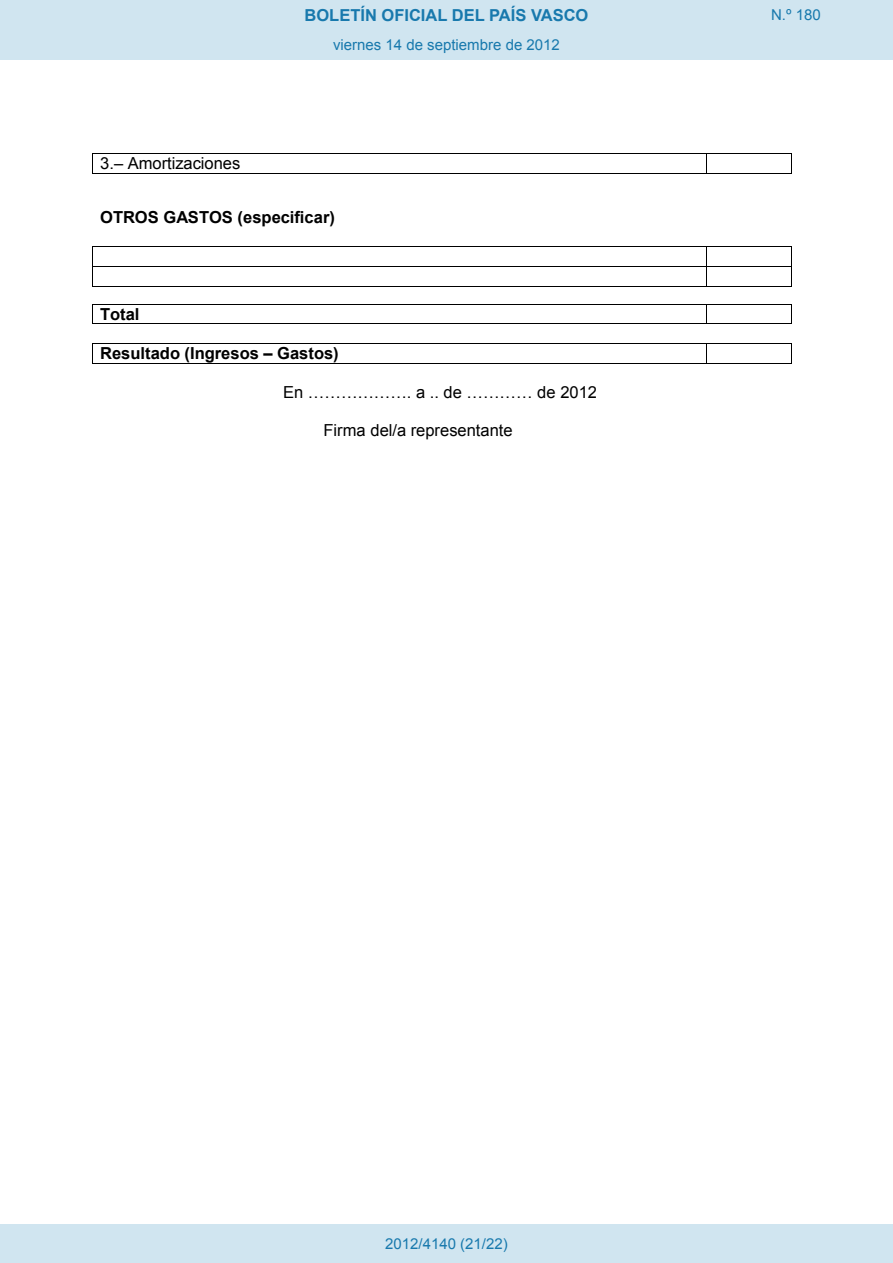
<style>
.page{position:relative;width:893px;height:1263px;background:#fff}
.page>*{position:absolute;margin:0;border:0;box-sizing:border-box;transform-origin:0 0}
.t1{font:16.5px "Arial";color:#000}
.t2{font:700 16.5px "Arial";color:#000}
.t3{font:700 16.5px "Arial";color:#1879ad}
.Paginacion_Centro{font:15px "Arial";color:#1879ad}
</style>
<div class="page">
<hr style="left:92px;top:153px;width:614px;height:1px;background:#000">
<hr style="left:706px;top:153px;width:85px;height:1px;background:#000">
<svg style="left:92px;top:154px;width:1px;height:19px"></svg>
<hr style="left:92px;top:173px;width:614px;height:1px;background:#000">
<svg style="left:706px;top:154px;width:1px;height:19px"></svg>
<hr style="left:706px;top:173px;width:85px;height:1px;background:#000">
<svg style="left:791px;top:153px;width:1px;height:21px"></svg>
<hr style="left:93px;top:246px;width:613px;height:1px;background:#000">
<hr style="left:706px;top:246px;width:85px;height:1px;background:#000">
<hr style="left:92px;top:266px;width:614px;height:1px;background:#000">
<hr style="left:706px;top:266px;width:85px;height:1px;background:#000">
<svg style="left:92px;top:246px;width:1px;height:40px"></svg>
<hr style="left:92px;top:286px;width:614px;height:1px;background:#000">
<svg style="left:706px;top:247px;width:1px;height:39px"></svg>
<hr style="left:706px;top:286px;width:85px;height:1px;background:#000">
<svg style="left:791px;top:246px;width:1px;height:41px"></svg>
<hr style="left:92px;top:304px;width:263px;height:1px;background:#000">
<hr style="left:356px;top:304px;width:350px;height:1px;background:#000">
<hr style="left:706px;top:304px;width:85px;height:1px;background:#000">
<svg style="left:92px;top:305px;width:1px;height:19px"></svg>
<hr style="left:93px;top:323px;width:262px;height:1px;background:#000">
<hr style="left:356px;top:323px;width:350px;height:1px;background:#000">
<svg style="left:706px;top:305px;width:1px;height:18px"></svg>
<hr style="left:706px;top:323px;width:85px;height:1px;background:#000">
<svg style="left:791px;top:304px;width:1px;height:20px"></svg>
<hr style="left:93px;top:343px;width:613px;height:1px;background:#000">
<hr style="left:706px;top:343px;width:85px;height:1px;background:#000">
<svg style="left:92px;top:343px;width:1px;height:20px"></svg>
<hr style="left:92px;top:363px;width:614px;height:1px;background:#000">
<svg style="left:706px;top:344px;width:1px;height:19px"></svg>
<hr style="left:706px;top:363px;width:85px;height:1px;background:#000">
<svg style="left:791px;top:343px;width:1px;height:21px"></svg>
<div style="left:0;top:0;width:893px;height:60px;background:#d0e5f0"></div>
<div style="left:0;top:1225px;width:893px;height:38px;background:#d0e5f0"></div>
<p class="t1" style="left:100px;top:153px;width:142px">3.– Amortizaciones</p>
<p class="t3" style="left:305px;top:4px;width:285px">BOLETÍN OFICIAL DEL PAÍS VASCO</p>
<p class="Paginacion_Centro" style="left:771px;top:5px;width:51px">N.º 180</p>
<p class="Paginacion_Centro" style="left:333px;top:35px;width:228px">viernes 14 de septiembre de 2012</p>
<p class="t2" style="left:100px;top:207px;width:236px">OTROS GASTOS (especificar)</p>
<p class="t2" style="left:100px;top:303px;width:41px">Total</p>
<p class="t2" style="left:100px;top:342px;width:240px">Resultado (Ingresos – Gastos)</p>
<p class="t1" style="left:283px;top:381px;width:316px">En ………………. a .. de ………… de 2012</p>
<p class="t1" style="left:324px;top:419px;width:191px">Firma del/a representante</p>
<p class="Paginacion_Centro" style="left:385px;top:1234px;width:124px">2012/4140 (21/22)</p>
</div>
